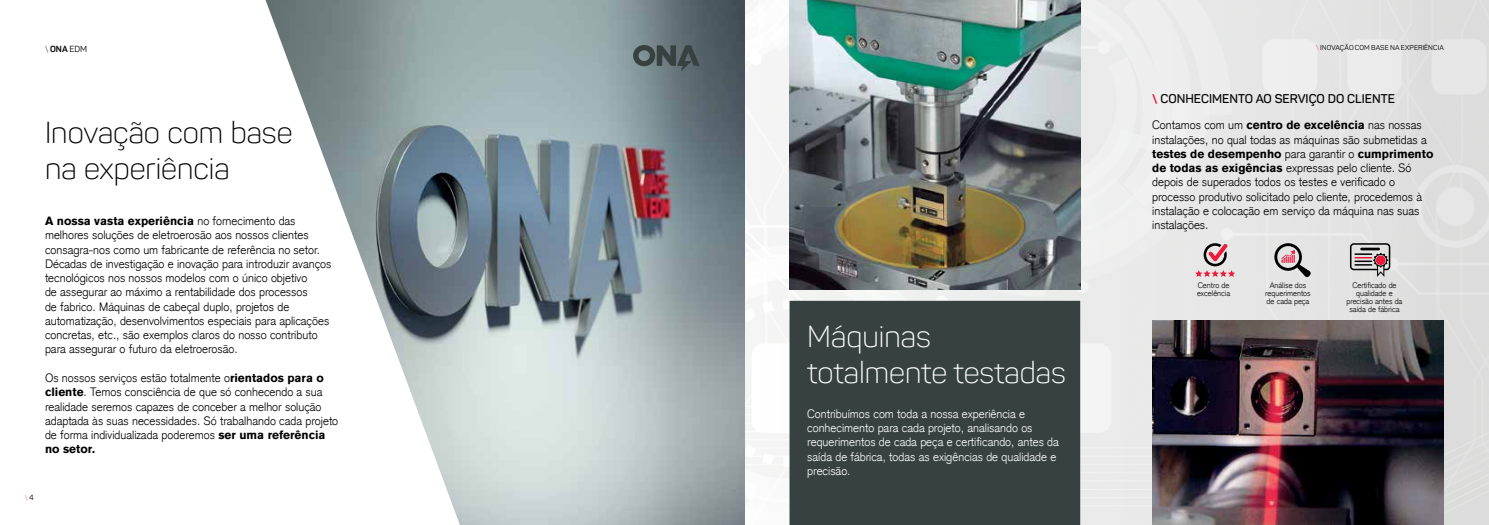
<style>
.page{position:relative;width:1489px;height:525px;background:#fff}
.page>*{position:absolute;margin:0;border:0;box-sizing:border-box;transform-origin:0 0}
.t1{font:300 30px/36px "Panton";color:#000}
.t2{font:300 30px/36px "Panton";color:#fff}
.t3{font:600 12.5px "Panton";color:#000}
.t4{font:300 11.88px/14.2px "Akzidenz Grotesk";color:#000}
.t5{font:300 11.88px/14.2px "Akzidenz Grotesk";color:#fff}
.t6{font:700 11.88px "Akzidenz Grotesk BQ";color:#000}
.t7{font:700 8.75px "Panton";color:#000}
.t8{font:300 7.88px/7.9px "Akzidenz Grotesk";color:#000;text-align:center}
.t9{font:300 7.5px "Panton";color:#ed1a3b}
.t10{font:7px "Panton";letter-spacing:.01em;color:#000}
.s1{font-weight:300}
.s2{font-weight:400}
.s3{font-weight:300;color:#ed1a3b}
.s4{font-family:"Akzidenz Grotesk";font-weight:300}
.s5{font-family:"Akzidenz Grotesk BQ";font-weight:700}
.s6{font-weight:400;color:#000}
.s7{font-weight:700;color:#ed1a3b}
</style>
<div class="page">
<div style="left:742px;top:0;width:746px;height:524px;background:linear-gradient(to right,#f7f7f7,#dfdfdf)"></div>
<div style="left:789px;top:300px;width:291px;height:224px;background:#364140"></div>
<svg style="left:460px;top:0;width:284px;height:524px;background:#99a6ab"></svg>
<svg style="left:265px;top:0;width:195px;height:524px"></svg>
<svg style="left:633px;top:45px;width:66px;height:26px;background:#525f61"></svg>
<svg style="left:1349px;top:243px;width:41px;height:34px"></svg>
<svg style="left:1375px;top:255px;width:10px;height:10px"></svg>
<svg style="left:1195px;top:243px;width:39px;height:34px"></svg>
<svg style="left:1272px;top:243px;width:38px;height:34px"></svg>
<img style="left:789px;top:0;width:291px;height:289px">
<img style="left:1152px;top:320px;width:291px;height:204px">
<p class="t7" style="left:45px;top:43px;width:44px"><span class="s1">\</span> ONA <span class="s2">edm</span></p>
<p class="t10" style="left:1316px;top:43px;width:129px"><span class="s3">\</span> IN OVAÇÃO COM BASE NA EXPERIÊNCIA</p>
<h1 class="t1" style="left:45px;top:114px;width:249px">Inovação com base na experiência</h1>
<p class="t6" style="left:45px;top:214px;width:252px">A nossa vasta experiência <span class="s4">no fornecimento das</span></p>
<p class="t4" style="left:45px;top:228px;width:288px">melhores soluções de eletroerosão aos nossos clientes consagra-nos como um fabricante de referência no setor.<br>Décadas de investigação e inovação para introduzir avanços tecnológicos nos nossos modelos com o único objetivo<br>de assegurar ao máximo a rentabilidade dos processos<br>de fabrico. Máquinas de cabeçal duplo, projetos de automatização, desenvolvimentos especiais para aplicações concretas, etc., são exemplos claros do nosso contributo para assegurar o futuro da eletroerosão.</p>
<p class="t4" style="left:45px;top:370px;width:295px">Os nossos serviços estão totalmente o<span class="s5">rientados para o cliente</span>. Temos consciência de que só conhecendo a sua realidade seremos capazes de conceber a melhor solução adaptada às suas necessidades. Só trabalhando cada projeto de forma individualizada poderemos <span class="s5">ser uma referência</span></p>
<p class="t6" style="left:45px;top:442px;width:52px">no setor.</p>
<p class="t9" style="left:25px;top:492px;width:10px">\<span class="s6">4</span></p>
<h1 class="t2" style="left:807px;top:318px;width:260px">Máquinas totalmente testadas</h1>
<p class="t5" style="left:807px;top:406px;width:253px">Contribuímos com toda a nossa experiência e conhecimento para cada projeto, analisando os requerimentos de cada peça e certificando, antes da saída de fábrica, todas as exigências de qualidade e precisão.</p>
<p class="t3" style="left:1152px;top:91px;width:244px"><span class="s7">\</span> CONHECIMENTO AO SERVIÇO DO CLIENTE</p>
<p class="t4" style="left:1152px;top:118px;width:276px">Contamos com um <span class="s5">centro de excelência</span> nas nossas instalações, no qual todas as máquinas são submetidas a</p>
<p class="t6" style="left:1152px;top:147px;width:283px">testes de desempenho <span class="s4">para garantir o</span> cumprimento</p>
<p class="t4" style="left:1152px;top:161px;width:271px"><span class="s5">de todas as exigências</span> expressas pelo cliente. Só depois de superados todos os testes e verificado o processo produtivo solicitado pelo cliente, procedemos à instalação e colocação em serviço da máquina nas suas instalações.</p>
<p class="t8" style="left:1196px;top:281px;width:35px;text-align:left">Centro de excelência</p>
<p class="t8" style="left:1265px;top:281px;width:47px">Análise dos requerimentos de cada peça</p>
<p class="t8" style="left:1346px;top:281px;width:57px">Certificado de qualidade e precisão antes da saída de fábrica</p>
</div>
